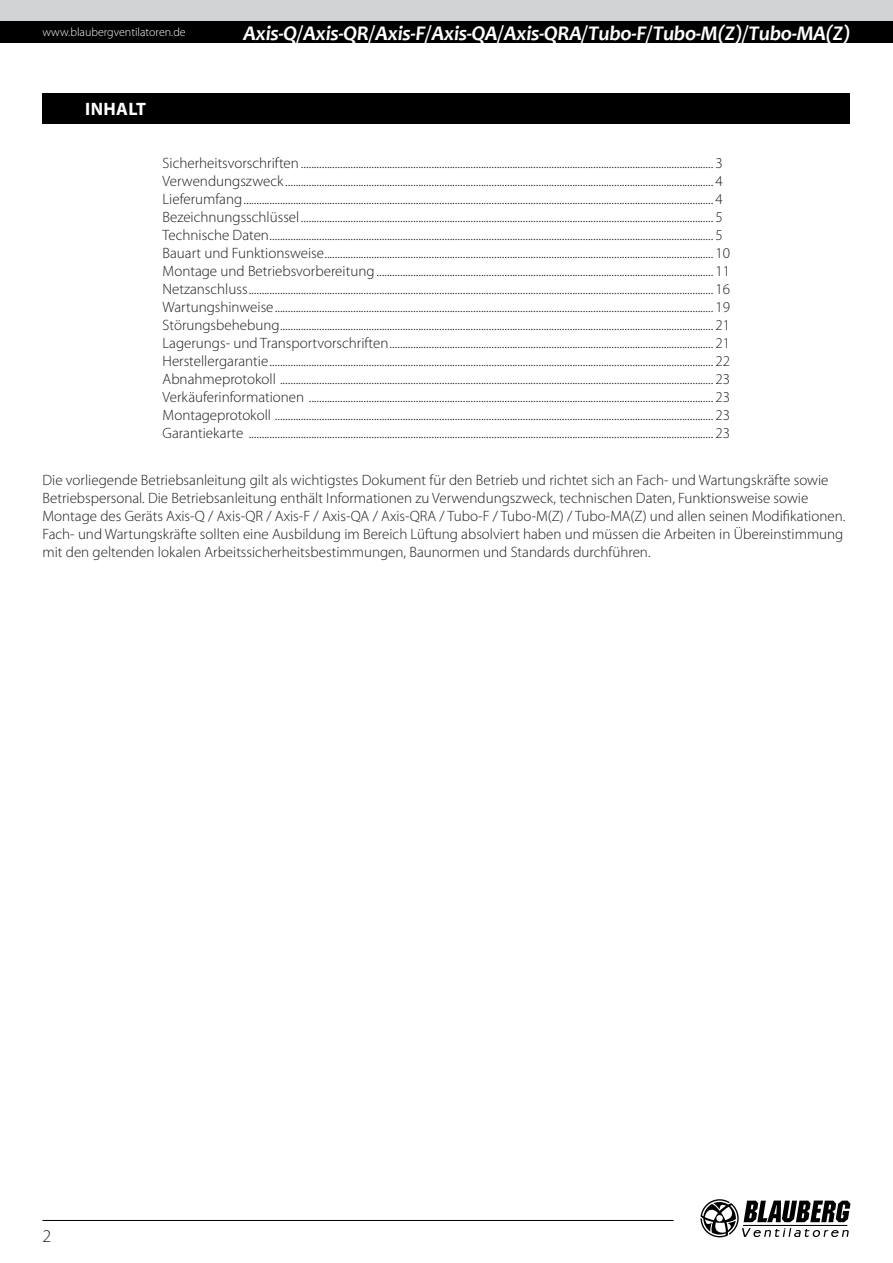
<style>
.page{position:relative;width:893px;height:1263px;background:#fff}
.page>*{position:absolute;margin:0;border:0;box-sizing:border-box;transform-origin:0 0}
.t1{font:italic 700 21px "Candara";letter-spacing:-.015em;color:#fff}
.t2{font:700 18px "Myriad Pro";letter-spacing:.02em;color:#fff}
.t3{font:300 18px "Myriad Pro";color:#1c1c1b}
.t4{font:300 15px/18px "Myriad Pro";color:#1c1c1b}
.t5{font:300 12px "Myriad Pro";color:#fff}
</style>
<div class="page">
<div style="left:0;top:0;width:893px;height:21px;background:#d1d3d4"></div>
<div style="left:0;top:21px;width:893px;height:22px;background:#000"></div>
<svg style="left:700px;top:1199px;width:150px;height:38px"></svg>
<hr style="left:43px;top:1220px;width:631px;height:1px;background:#000">
<div style="left:43px;top:93px;width:807px;height:31px;background:#000"></div>
<p class="t5" style="left:43px;top:26px;width:145px">www.blaubergventilatoren.de</p>
<h1 class="t1" style="left:243px;top:20px;width:608px">Axis-Q / Axis-QR / Axis-F / Axis-QA / Axis-QRA / Tubo-F / Tubo-M(Z) / Tubo-MA(Z)</h1>
<p class="t2" style="left:85px;top:97px;width:62px">INHALT</p>
<p class="t4" style="left:163px;top:154px;width:569px">Sicherheitsvorschriften.............................................................................................................................................................. 3<br>Verwendungszweck .................................................................................................................................................................... 4<br>Lieferumfang.................................................................................................................................................................................... 4<br>Bezeichnungsschlüssel.............................................................................................................................................................. 5<br>Technische Daten.......................................................................................................................................................................... 5<br>Bauart und Funktionsweise..................................................................................................................................................... 10<br>Montage und Betriebsvorbereitung ................................................................................................................................. 11<br>Netzanschluss.................................................................................................................................................................................. 16<br>Wartungshinweise........................................................................................................................................................................ 19<br>Störungsbehebung...................................................................................................................................................................... 21<br>Lagerungs- und Transportvorschriften............................................................................................................................ 21<br>Herstellergarantie.......................................................................................................................................................................... 22<br>Abnahmeprotokoll ...................................................................................................................................................................... 23<br>Verkäuferinformationen ........................................................................................................................................................... 23<br>Montageprotokoll ........................................................................................................................................................................ 23<br>Garantiekarte .................................................................................................................................................................................. 23</p>
<p class="t4" style="left:43px;top:471px;width:804px">Die vorliegende Betriebsanleitung gilt als wichtigstes Dokument für den Betrieb und richtet sich an Fach- und Wartungskräfte sowie Betriebspersonal. Die Betriebsanleitung enthält Informationen zu Verwendungszweck, technischen Daten, Funktionsweise sowie Montage des Geräts Axis-Q / Axis-QR / Axis-F / Axis-QA / Axis-QRA / Tubo-F / Tubo-M(Z) / Tubo-MA(Z) und allen seinen Modifikationen.<br>Fach- und Wartungskräfte sollten eine Ausbildung im Bereich Lüftung absolviert haben und müssen die Arbeiten in Übereinstimmung mit den geltenden lokalen Arbeitssicherheitsbestimmungen, Baunormen und Standards durchführen.</p>
<p class="t3" style="left:43px;top:1226px;width:10px">2</p>
</div>
